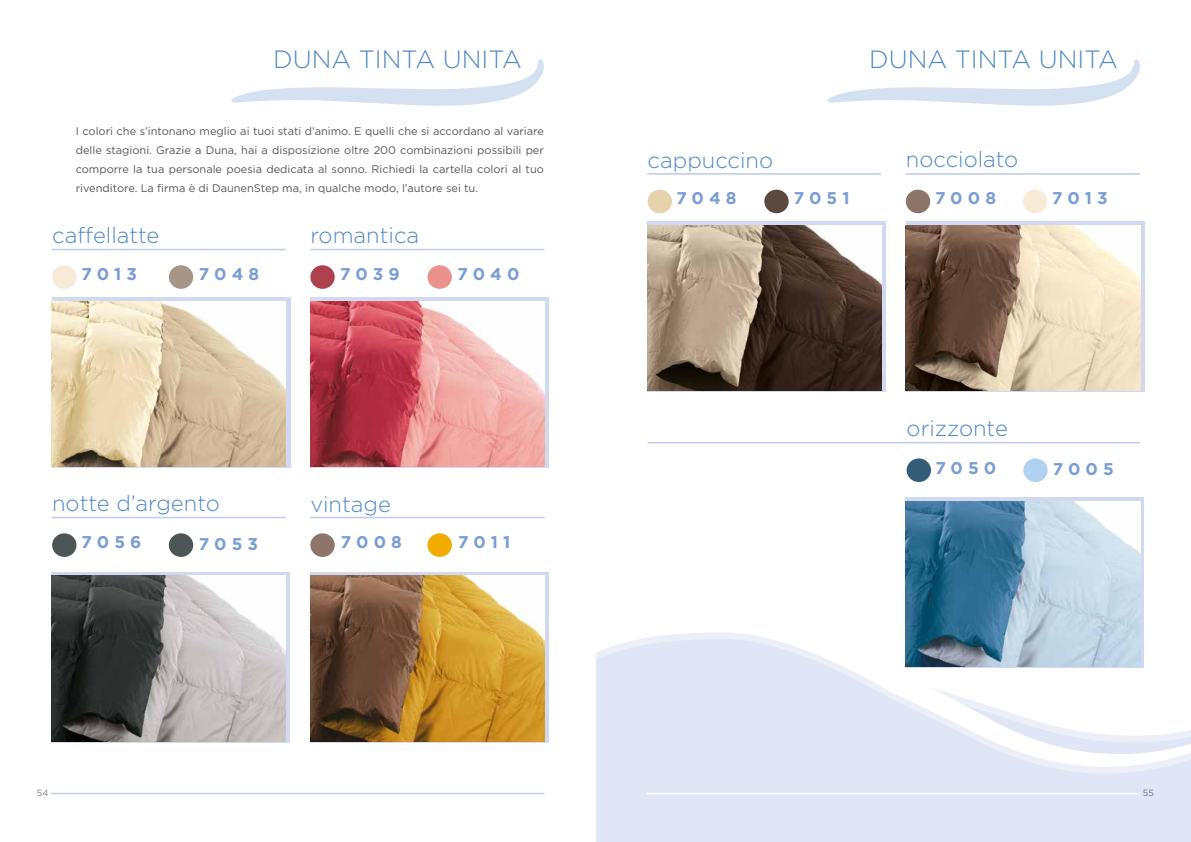
<style>
.page{position:relative;width:1191px;height:842px;background:#fff}
.page>*{position:absolute;margin:0;border:0;box-sizing:border-box;transform-origin:0 0}
.t1{font:300 25px "Gotham";color:#5087c6}
.t2{font:300 22px "Gotham";color:#5087c6}
.t3{font:700 17px "Gotham";letter-spacing:.3em;color:#7a9dd3}
.t4{font:11px/19px "Gotham";color:#575756;text-align:justify}
.t5{font:9px "Gotham";color:#7c7e7f}
</style>
<div class="page">
<div style="left:51px;top:572px;width:239px;height:171px;background:linear-gradient(to right,#d0d9f0,#d0d9f0)"></div>
<div style="left:52px;top:297px;width:238px;height:171px;background:linear-gradient(to right,#d0d9f0,#d0d9f0)"></div>
<svg style="left:310px;top:297px;width:239px;height:171px;background:#d3cfe2"></svg>
<svg style="left:310px;top:572px;width:238px;height:171px;background:#cac5c4"></svg>
<img style="left:51px;top:576px;width:235px;height:165px">
<img style="left:52px;top:301px;width:234px;height:165px">
<img style="left:310px;top:301px;width:234px;height:165px">
<img style="left:310px;top:576px;width:234px;height:165px">
<hr style="left:52px;top:249px;width:234px;height:1px;background:#c0cdea">
<hr style="left:52px;top:517px;width:234px;height:1px;background:#c0cdea">
<hr style="left:310px;top:249px;width:234px;height:1px;background:#c0cdea">
<hr style="left:310px;top:517px;width:234px;height:1px;background:#c0cdea">
<div style="left:52px;top:265px;width:24px;height:24px;background:#f7ebd8;border-radius:50%"></div>
<div style="left:169px;top:265px;width:24px;height:24px;background:#a69688;border-radius:50%"></div>
<div style="left:52px;top:533px;width:24px;height:24px;background:#4d5657;border-radius:50%"></div>
<div style="left:169px;top:533px;width:24px;height:24px;background:#4d5657;border-radius:50%"></div>
<div style="left:310px;top:265px;width:25px;height:24px;background:#af404e;border-radius:50%"></div>
<div style="left:427px;top:265px;width:25px;height:24px;background:#ea928d;border-radius:50%"></div>
<div style="left:310px;top:533px;width:25px;height:24px;background:#8d756b;border-radius:50%"></div>
<div style="left:427px;top:533px;width:25px;height:24px;background:#f2ac00;border-radius:50%"></div>
<hr style="left:51px;top:793px;width:493px;height:1px;background:#c0cdea">
<div style="left:596px;top:585px;width:595px;height:257px;background:#e0e6f5"></div>
<svg style="left:596px;top:585px;width:595px;height:182px"></svg>
<svg style="left:827px;top:59px;width:313px;height:47px"></svg>
<div style="left:905px;top:497px;width:239px;height:171px;background:linear-gradient(to right,#d0d9f0,#d0d9f0)"></div>
<svg style="left:647px;top:221px;width:238px;height:171px;background:#c9cede"></svg>
<svg style="left:906px;top:221px;width:238px;height:171px;background:#d1d6e5"></svg>
<img style="left:905px;top:501px;width:235px;height:165px">
<img style="left:647px;top:226px;width:234px;height:165px">
<img style="left:906px;top:226px;width:234px;height:165px">
<hr style="left:647px;top:173px;width:234px;height:2px;background:#c0cdea">
<hr style="left:647px;top:442px;width:493px;height:1px;background:#c0cdea">
<hr style="left:906px;top:173px;width:233px;height:2px;background:#c0cdea">
<div style="left:647px;top:190px;width:25px;height:23px;background:#e6d2ab;border-radius:50%"></div>
<div style="left:764px;top:190px;width:24px;height:23px;background:#5b483f;border-radius:50%"></div>
<div style="left:906px;top:458px;width:25px;height:24px;background:#345c77;border-radius:50%"></div>
<div style="left:1023px;top:458px;width:24px;height:24px;background:#b0d2f0;border-radius:50%"></div>
<div style="left:906px;top:190px;width:24px;height:23px;background:#8d756b;border-radius:50%"></div>
<div style="left:1023px;top:190px;width:24px;height:23px;background:#f7ebd8;border-radius:50%"></div>
<hr style="left:646px;top:793px;width:493px;height:1px;background:#fff">
<svg style="left:231px;top:59px;width:313px;height:47px"></svg>
<h1 class="t1" style="left:273px;top:46px;width:250px">DUNA TINTA UNITA</h1>
<p class="t4" style="left:76px;top:121px;width:470px">I colori che s’intonano meglio ai tuoi stati d’animo. E quelli che si accordano al variare delle stagioni. Grazie a Duna, hai a disposizione oltre 200 combinazioni possibili per comporre la tua personale poesia dedicata al sonno. Richiedi la cartella colori al tuo rivenditore. La firma è di DaunenStep ma, in qualche modo, l’autore sei tu.</p>
<h2 class="t2" style="left:52px;top:224px;width:109px">caffellatte</h2>
<h2 class="t2" style="left:310px;top:223px;width:110px">romantica</h2>
<h3 class="t3" style="left:82px;top:264px;width:57px">7013</h3>
<h3 class="t3" style="left:199px;top:264px;width:62px">7048</h3>
<h3 class="t3" style="left:340px;top:264px;width:61px">7039</h3>
<h3 class="t3" style="left:457px;top:264px;width:64px">7040</h3>
<h2 class="t2" style="left:52px;top:491px;width:169px">notte d’argento</h2>
<h2 class="t2" style="left:310px;top:492px;width:82px">vintage</h2>
<h3 class="t3" style="left:82px;top:532px;width:61px">7056</h3>
<h3 class="t3" style="left:199px;top:534px;width:61px">7053</h3>
<h3 class="t3" style="left:341px;top:532px;width:63px">7008</h3>
<h3 class="t3" style="left:458px;top:532px;width:54px">7011</h3>
<h1 class="t1" style="left:869px;top:46px;width:250px">DUNA TINTA UNITA</h1>
<h2 class="t2" style="left:647px;top:148px;width:127px">cappuccino</h2>
<h2 class="t2" style="left:906px;top:148px;width:114px">nocciolato</h2>
<h3 class="t3" style="left:676px;top:188px;width:62px">7048</h3>
<h3 class="t3" style="left:793px;top:188px;width:57px">7051</h3>
<h3 class="t3" style="left:935px;top:188px;width:63px">7008</h3>
<h3 class="t3" style="left:1052px;top:188px;width:57px">7013</h3>
<h2 class="t2" style="left:906px;top:416px;width:103px">orizzonte</h2>
<h3 class="t3" style="left:935px;top:458px;width:63px">7050</h3>
<h3 class="t3" style="left:1052px;top:459px;width:63px">7005</h3>
<p class="t5" style="left:37px;top:788px;width:13px">54</p>
<p class="t5" style="left:1143px;top:788px;width:13px">55</p>
</div>
